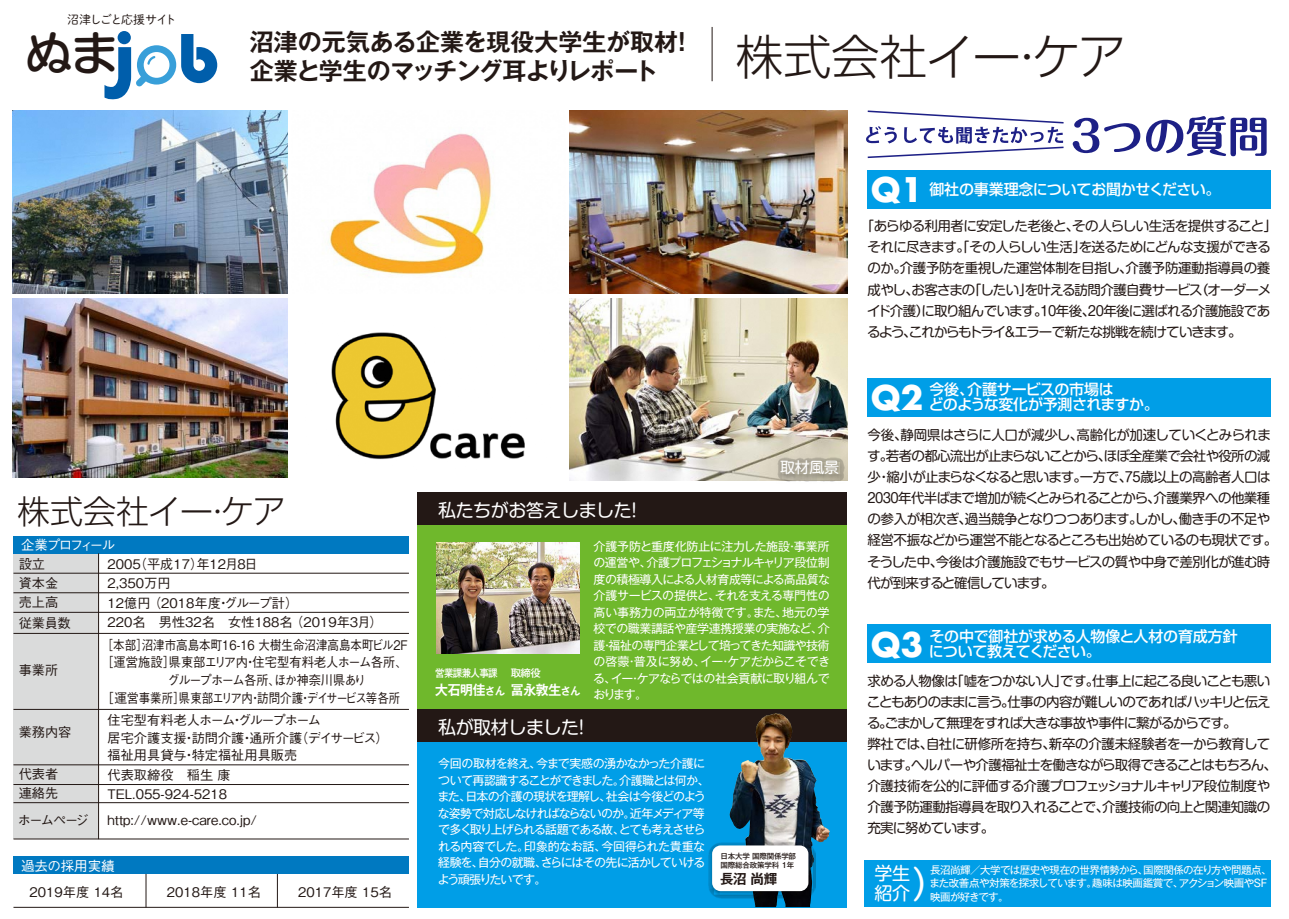
<style>
.page{position:relative;width:1289px;height:919px;background:#fff}
.page>*{position:absolute;margin:0;border:0;box-sizing:border-box;transform-origin:0 0}
.t1{font:300 48px "Shin Go Pro";letter-spacing:-.015em;color:#231815}
.t2{font:500 46.95px "Shin M Go Pro";color:#231815}
.t3{font:300 33px "Shin Go Pro";letter-spacing:-.015em;color:#231815}
.t4{font:700 33px "Futura";color:#fff}
.t5{font:700 24px/28.8px "Gothic MB101 Pro De";letter-spacing:-.015em;color:#231815}
.t6{font:18px/19.5px "Shin M Go Pro";letter-spacing:-.025em;color:#fff}
.t7{font:500 15px/15px "Shin Go Pro";letter-spacing:-.02em;color:#fff}
.t8{font:15px "Shin M Go Pro";color:#fff}
.t9{font:13.5px/21px "Shin M Go Pro";letter-spacing:-.055em;color:#231815}
.t10{font:700 13.5px "Gothic MB101 Pro De";letter-spacing:-.025em;color:#fff;scale:.95 1}
.t11{font:500 13.5px "Gothic BBB Pro";letter-spacing:-.12em;color:#fff}
.t12{font:500 13.5px "Gothic BBB Pro";color:#fff}
.t13{font:700 13.5px "Gothic MB101 Pro De";color:#231815}
.t14{font:500 13.2px/19.5px "Gothic BBB Pro";color:#231815}
.t15{font:500 13.2px "Gothic BBB Pro";color:#231815;scale:.87 1}
.t16{font:500 13.2px "Gothic BBB Pro";color:#231815;scale:.93 1}
.t17{font:500 13.2px "Gothic BBB Pro";letter-spacing:-.085em;color:#231815;scale:.93 1}
.t18{font:12px/16.5px "Gothic MB101 Pro";letter-spacing:-.065em;color:#fff;text-align:justify}
.t19{font:12px "Shuei M Go Std L";letter-spacing:-.1em;color:#231815}
.t20{font:10.5px/13.5px "Gothic MB101 Pro";letter-spacing:-.05em;color:#fff}
.t21{font:500 10.5px "Gothic MB101 Pro";letter-spacing:-.065em;color:#fff;scale:.9 1}
.t22{font:500 10.5px "Gothic MB101 Pro";letter-spacing:-.065em;color:#fff}
.t23{font:500 7.5px/9px "Gothic MB101 Pro";letter-spacing:-.025em;color:#231815}
.s1{font-size:10.5px}
.s2{font-size:36.75px}
</style>
<div class="page">
<div style="left:13px;top:553px;width:85px;height:286px;background:#dadbdb"></div>
<div style="left:13px;top:536px;width:396px;height:17px;background:#0079c1"></div>
<div style="left:13px;top:856px;width:396px;height:17px;background:#0079c1"></div>
<hr style="left:13px;top:573px;width:396px;height:1px;background:#231815">
<hr style="left:13px;top:592px;width:396px;height:1px;background:#231815">
<hr style="left:13px;top:612px;width:396px;height:1px;background:#231815">
<hr style="left:13px;top:802px;width:396px;height:1px;background:#231815">
<hr style="left:13px;top:784px;width:396px;height:1px;background:#231815">
<hr style="left:13px;top:633px;width:396px;height:1px;background:#231815">
<hr style="left:13px;top:709px;width:396px;height:1px;background:#231815">
<hr style="left:13px;top:764px;width:396px;height:1px;background:#231815">
<hr style="left:13px;top:838px;width:396px;height:1px;background:#231815">
<hr style="left:13px;top:907px;width:396px;height:1px;background:#231815">
<div style="left:417px;top:492px;width:430px;height:217px;background:#6fb82c"></div>
<div style="left:867px;top:170px;width:404px;height:39px;background:#009ee7"></div>
<div style="left:867px;top:378px;width:404px;height:38px;background:#009ee7"></div>
<div style="left:867px;top:624px;width:404px;height:38px;background:#009ee7"></div>
<div style="left:417px;top:709px;width:430px;height:198px;background:#009ee7"></div>
<div style="left:417px;top:492px;width:430px;height:33px;background:#231815"></div>
<div style="left:417px;top:709px;width:430px;height:32px;background:#231815"></div>
<hr style="left:98px;top:553px;width:1px;height:286px;background:#231815">
<hr style="left:146px;top:873px;width:1px;height:34px;background:#231815">
<hr style="left:277px;top:873px;width:1px;height:34px;background:#231815">
<hr style="left:711px;top:27px;width:1px;height:54px;background:#231815">
<img style="left:728px;top:713px;width:97px;height:194px">
<img style="left:708px;top:842px;width:107px;height:56px">
<div style="left:712px;top:845px;width:96px;height:46px;background:#fff;border-radius:9px"></div>
<svg style="left:1072px;top:116px;width:194px;height:40px"></svg>
<svg style="left:866px;top:110px;width:198px;height:49px"></svg>
<div style="left:864px;top:860px;width:407px;height:46px;background:#009ee7"></div>
<svg style="left:118px;top:31px;width:13px;height:13px"></svg>
<svg style="left:104px;top:34px;width:113px;height:66px"></svg>
<img style="left:569px;top:298px;width:278px;height:182px">
<img style="left:436px;top:542px;width:143px;height:111px">
<img style="left:777px;top:457px;width:68px;height:25px">
<img style="left:569px;top:111px;width:278px;height:182px">
<img style="left:13px;top:111px;width:274px;height:182px">
<img style="left:328px;top:133px;width:164px;height:142px">
<img style="left:13px;top:298px;width:274px;height:179px">
<img style="left:331px;top:332px;width:194px;height:128px">
<p class="t19" style="left:67px;top:11px;width:111px">沼津しごと応援サイト</p>
<h2 class="t2" style="left:25px;top:15px;width:95px">ぬま</h2>
<h3 class="t5" style="left:250px;top:24px;width:437px">沼津の元気ある企業を現役大学生が取材!企業と学生のマッチング耳よりレポート</h3>
<h1 class="t1" style="left:735px;top:17px;width:392px">株式会社イー・ケア</h1>
<h3 class="t4" style="left:870px;top:166px;width:54px">Q1</h3>
<p class="t7" style="left:929px;top:180px;width:293px">御社の事業理念についてお聞かせください。</p>
<p class="t9" style="left:867px;top:214px;width:411px;text-indent:-6px">「あらゆる利用者に安定した老後と、その人らしい生活を提供すること」それに尽きます。「その人らしい生活」を送るためにどんな支援ができるのか。介護予防を重視した運営体制を目指し、介護予防運動指導員の養成やし、お客さまの「したい」を叶える訪問介護自費サービス（オーダーメイド介護）に取り組んでいます。10年後、20年後に選ばれる介護施設であるよう、これからもトライ&amp;エラーで新たな挑戦を続けていきます。</p>
<p class="t7" style="left:928px;top:380px;width:232px">今後、介護サービスの市場は<br>どのような変化が予測されますか。</p>
<h3 class="t4" style="left:870px;top:374px;width:54px">Q2</h3>
<h3 class="t3" style="left:17px;top:484px;width:270px">株式会社イー・ケア</h3>
<p class="t11" style="left:21px;top:534px;width:96px">企業プロフィール</p>
<p class="t14" style="left:19px;top:552px;width:41px;line-height:19px">設立資本金売上高</p>
<p class="t14" style="left:19px;top:611px;width:53px">従業員数</p>
<p class="t14" style="left:19px;top:658px;width:41px">事業所</p>
<p class="t14" style="left:19px;top:720px;width:54px">業務内容</p>
<p class="t14" style="left:19px;top:762px;width:41px">代表者連絡先</p>
<p class="t14" style="left:18px;top:808px;width:72px">ホームページ</p>
<p class="t14" style="left:108px;top:552px;width:276px">2005（平成17）年12月8日<br>2,350万円<br>12億円 （2018年度・グループ計）<br>220名　男性32名　女性188名 （2019年3月）</p>
<p class="t15" style="left:101px;top:634px;width:354px">［本部］沼津市高島本町16-16 大樹生命沼津高島本町ビル2F</p>
<p class="t16" style="left:101px;top:651px;width:331px">［運営施設］県東部エリア内・住宅型有料老人ホーム各所、</p>
<p class="t17" style="left:112px;top:669px;width:275px">　　　　 グループホーム各所、ほか神奈川県あり</p>
<p class="t14" style="left:100px;top:686px;width:301px">［運営事業所］県東部エリア内・訪問介護・デイサービス等各所</p>
<p class="t14" style="left:108px;top:709px;width:283px;line-height:17.5px">住宅型有料老人ホーム・グループホーム<br>居宅介護支援・訪問介護・通所介護（デイサービス）福祉用具貸与・特定福祉用具販売</p>
<p class="t14" style="left:108px;top:763px;width:125px">代表取締役　稲生 康<br>TEL.055-924-5218</p>
<p class="t14" style="left:108px;top:808px;width:151px">http://www.e-care.co.jp/</p>
<p class="t12" style="left:21px;top:855px;width:95px">過去の採用実績</p>
<p class="t14" style="left:30px;top:880px;width:95px">2019年度 14名</p>
<p class="t14" style="left:167px;top:880px;width:95px">2018年度 11名</p>
<p class="t14" style="left:298px;top:880px;width:95px">2017年度 15名</p>
<p class="t9" style="left:867px;top:423px;width:411px">今後、静岡県はさらに人口が減少し、高齢化が加速していくとみられます。若者の都心流出が止まらないことから、ほぼ全産業で会社や役所の減少・縮小が止まらなくなると思います。一方で、75歳以上の高齢者人口は2030年代半ばまで増加が続くとみられることから、介護業界への他業種の参入が相次ぎ、過当競争となりつつあります。しかし、働き手の不足や経営不振などから運営不能となるところも出始めているのも現状です。そうした中、今後は介護施設でもサービスの質や中身で差別化が進む時代が到来すると確信しています。</p>
<p class="t8" style="left:780px;top:455px;width:60px">取材風景</p>
<h3 class="t6" style="left:438px;top:498px;width:200px">私たちがお答えしました!</h3>
<p class="t18" style="left:593px;top:536px;width:238px">介護予防と重度化防止に注力した施設・事業所の運営や、介護プロフェショナルキャリア段位制度の積極導入による人材育成等による高品質な介護サービスの提供と、それを支える専門性の高い事務力の両立が特徴です。また、地元の学校での職業講話や産学連携授業の実施など、介護・福祉の専門企業として培ってきた知識や技術の啓蒙・普及に努め、イー・ケアだからこそできる、イー・ケアならではの社会貢献に取り組んでおります。</p>
<p class="t7" style="left:928px;top:627px;width:310px">その中で御社が求める人物像と人材の育成方針について教えてください。</p>
<h3 class="t4" style="left:870px;top:620px;width:54px">Q3</h3>
<p class="t21" style="left:435px;top:664px;width:71px">営業課兼人事課</p>
<p class="t22" style="left:511px;top:664px;width:32px">取締役</p>
<p class="t10" style="left:435px;top:678px;width:154px">大石明佳<span class="s1">さん</span>冨永敦生<span class="s1">さん</span></p>
<p class="t9" style="left:867px;top:668px;width:412px">求める人物像は「嘘をつかない人」です。仕事上に起こる良いことも悪いこともありのままに言う。仕事の内容が難しいのであればハッキリと伝える。ごまかして無理をすれば大きな事故や事件に繋がるからです。<br>弊社では、自社に研修所を持ち、新卒の介護未経験者を一から教育しています。ヘルパーや介護福祉士を働きながら取得できることはもちろん、介護技術を公的に評価する介護プロフェッショナルキャリア段位制度や介護予防運動指導員を取り入れることで、介護技術の向上と関連知識の充実に努めています。</p>
<h3 class="t6" style="left:438px;top:715px;width:147px">私が取材しました!</h3>
<p class="t18" style="left:437px;top:753px;width:273px;text-align:left">今回の取材を終え、今まで実感の湧かなかった介護について再認識することができました。介護職とは何か、また、日本の介護の現状を理解し、社会は今後どのような姿勢で対応しなければならないのか。近年メディア等で多く取り上げられる話題である故、とても考えさせられる内容でした。印象的なお話、今回得られた貴重な経験を、自分の就職、さらにはその先に活かしていけるよう頑張りたいです。</p>
<p class="t23" style="left:720px;top:850px;width:77px">日本大学 国際関係学部国際総合政策学科 1年</p>
<p class="t13" style="left:720px;top:867px;width:59px">長沼 尚輝</p>
<p class="t20" style="left:929px;top:861px;width:344px">長沼尚輝／大学では歴史や現在の世界情勢から、国際関係の在り方や問題点、また改善点や対策を探求しています。趣味は映画鑑賞で、アクション映画やSF映画が好きです。</p>
<h3 class="t6" style="left:874px;top:861px;width:73px">学生<br>紹介<span class="s2">）</span></h3>
</div>
